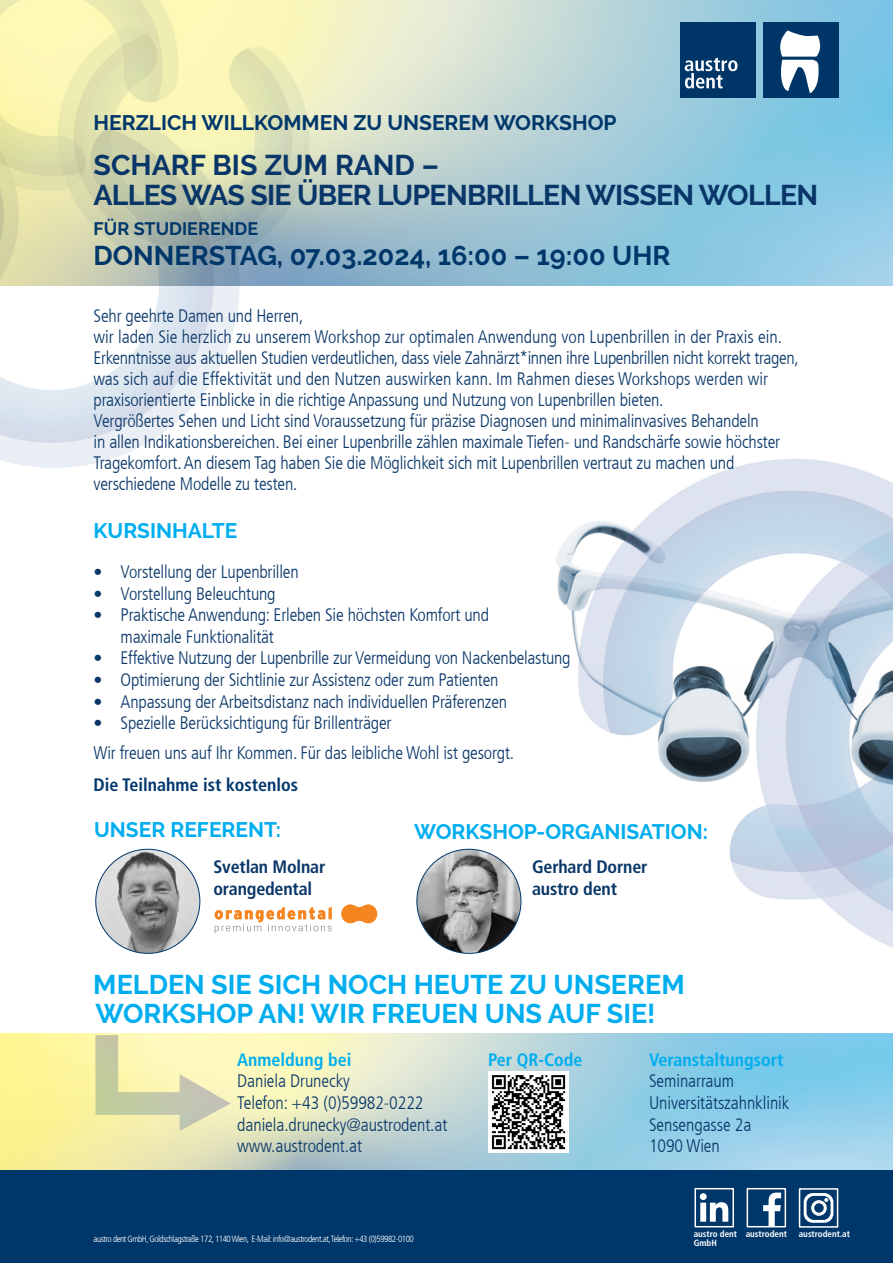
<style>
.page{position:relative;width:893px;height:1263px;background:#fff}
.page>*{position:absolute;margin:0;border:0;box-sizing:border-box;transform-origin:0 0}
.t1{font:700 28.5px "Raleway";letter-spacing:-.025em;color:#093668}
.t2{font:700 28.5px "Raleway";color:#093668}
.t3{font:700 27px "Raleway";color:#00aeef}
.t4{font:700 27px "Raleway";color:#00376b}
.t5{font:700 21px "Raleway";color:#00aeef}
.t6{font:700 21px "Raleway";color:#00376b}
.t7{font:300 condensed 18px/21px "Frutiger LT Com";letter-spacing:-.01em;color:#093668}
.t8{font:700 condensed 18px "Frutiger LT Com";letter-spacing:-.01em;color:#093668}
.t9{font:700 condensed 18px "Frutiger LT Com";color:#00aeef}
.t10{font:700 condensed 18px "Frutiger LT Com";color:#00376b}
.t11{font:700 18px "Raleway";color:#00376b}
.t12{font:300 condensed 9px "Frutiger LT Com";letter-spacing:-.05em;color:#fff}
.t13{font:700 condensed 9px "Frutiger LT Com";color:#fff}
</style>
<div class="page">
<img style="left:0;top:286px;width:240px;height:182px">
<img style="left:168px;top:455px;width:725px;height:499px">
<svg style="left:0;top:0;width:893px;height:286px;background:#bad3ca"></svg>
<svg style="left:0;top:1033px;width:893px;height:137px;background:#bddbd0"></svg>
<svg style="left:95px;top:1035px;width:136px;height:96px;background:#e6e5b1"></svg>
<img style="left:488px;top:1072px;width:81px;height:80px">
<div style="left:0;top:1170px;width:893px;height:93px;background:#00376b"></div>
<svg style="left:763px;top:1192px;width:18px;height:32px"></svg>
<div style="left:747px;top:1188px;width:39px;height:39px;border:2px solid #fff"></div>
<svg style="left:804px;top:1193px;width:29px;height:30px"></svg>
<div style="left:799px;top:1188px;width:39px;height:40px;border:2px solid #fff"></div>
<div style="left:694px;top:1188px;width:40px;height:39px;border:2px solid #fff"></div>
<svg style="left:700px;top:1193px;width:28px;height:29px"></svg>
<div style="left:763px;top:23px;width:75px;height:75px;background:#003568"></div>
<svg style="left:780px;top:30px;width:41px;height:64px"></svg>
<div style="left:680px;top:23px;width:76px;height:75px;background:#003568"></div>
<svg style="left:685px;top:58px;width:52px;height:30px"></svg>
<img style="left:96px;top:849px;width:104px;height:104px;border-radius:52px">
<img style="left:417px;top:849px;width:104px;height:104px;border-radius:52px">
<svg style="left:341px;top:904px;width:36px;height:19px"></svg>
<svg style="left:215px;top:907px;width:117px;height:26px"></svg>
<p class="t6" style="left:94px;top:111px;width:525px">HERZLICH WILLKOMMEN ZU UNSEREM WORKSHOP</p>
<p class="t2" style="left:94px;top:149px;width:347px">SCHARF BIS ZUM RAND –</p>
<p class="t1" style="left:94px;top:179px;width:726px">ALLES WAS SIE ÜBER LUPENBRILLEN WISSEN WOLLEN</p>
<p class="t11" style="left:94px;top:219px;width:166px">FÜR STUDIERENDE</p>
<p class="t4" style="left:94px;top:240px;width:578px">DONNERSTAG, 07.03.2024, 16:00 – 19:00 UHR</p>
<p class="t7" style="left:94px;top:305px;width:211px">Sehr geehrte Damen und Herren,</p>
<p class="t7" style="left:94px;top:326px;width:707px">wir laden Sie herzlich zu unserem Workshop zur optimalen Anwendung von Lupenbrillen in der Praxis ein.<br>Erkenntnisse aus aktuellen Studien verdeutlichen, dass viele Zahnärzt*innen ihre Lupenbrillen nicht korrekt tragen, was sich auf die Effektivität und den Nutzen auswirken kann. Im Rahmen dieses Workshops werden wir praxisorientierte Einblicke in die richtige Anpassung und Nutzung von Lupenbrillen bieten.<br>Vergrößertes Sehen und Licht sind Voraussetzung für präzise Diagnosen und minimalinvasives Behandeln<br>in allen Indikationsbereichen. Bei einer Lupenbrille zählen maximale Tiefen- und Randschärfe sowie höchster Tragekomfort. An diesem Tag haben Sie die Möglichkeit sich mit Lupenbrillen vertraut zu machen und verschiedene Modelle zu testen.</p>
<p class="t5" style="left:94px;top:519px;width:145px">KURSINHALTE</p>
<p class="t7" style="left:94px;top:561px;width:207px">• Vorstellung der Lupenbrillen</p>
<p class="t7" style="left:94px;top:583px;width:184px">• Vorstellung Beleuchtung</p>
<p class="t7" style="left:121px;top:604px;width:370px;line-height:21.6px;text-indent:-27px">• Praktische Anwendung: Erleben Sie höchsten Komfort und maximale Funktionalität</p>
<p class="t7" style="left:94px;top:647px;width:478px">• Effektive Nutzung der Lupenbrille zur Vermeidung von Nackenbelastung</p>
<p class="t7" style="left:94px;top:669px;width:406px">• Optimierung der Sichtlinie zur Assistenz oder zum Patienten</p>
<p class="t7" style="left:94px;top:691px;width:415px">• Anpassung der Arbeitsdistanz nach individuellen Präferenzen</p>
<p class="t7" style="left:94px;top:712px;width:299px">• Spezielle Berücksichtigung für Brillenträger</p>
<p class="t7" style="left:94px;top:742px;width:422px">Wir freuen uns auf Ihr Kommen. Für das leibliche Wohl ist gesorgt.</p>
<p class="t10" style="left:94px;top:773px;width:206px">Die Teilnahme ist kostenlos</p>
<p class="t5" style="left:94px;top:818px;width:189px">UNSER REFERENT:</p>
<p class="t5" style="left:414px;top:819px;width:295px">WORKSHOP-ORGANISATION:</p>
<p class="t8" style="left:213px;top:856px;width:114px">Svetlan Molnar</p>
<p class="t8" style="left:213px;top:877px;width:100px">orangedental</p>
<p class="t8" style="left:532px;top:856px;width:117px">Gerhard Dorner</p>
<p class="t8" style="left:532px;top:877px;width:87px">austro dent</p>
<p class="t3" style="left:93px;top:969px;width:593px">MELDEN SIE SICH NOCH HEUTE ZU UNSEREM</p>
<p class="t3" style="left:95px;top:998px;width:562px">WORKSHOP AN! WIR FREUEN UNS AUF SIE!</p>
<p class="t9" style="left:237px;top:1048px;width:116px">Anmeldung bei</p>
<p class="t7" style="left:237px;top:1070px;width:114px">Daniela Drunecky</p>
<p class="t7" style="left:237px;top:1092px;width:188px">Telefon: +43 (0)59982-0222</p>
<p class="t7" style="left:237px;top:1114px;width:212px">daniela.drunecky@austrodent.at</p>
<p class="t7" style="left:237px;top:1135px;width:126px">www.austrodent.at</p>
<p class="t12" style="left:94px;top:1233px;width:322px">austro dent GmbH, Goldschlagstraße 172, 1140 Wien, E-Mail: info@austrodent.at,Telefon: +43 (0)59982-0100</p>
<p class="t9" style="left:488px;top:1048px;width:96px">Per QR-Code</p>
<p class="t9" style="left:649px;top:1048px;width:136px">Veranstaltungsort</p>
<p class="t7" style="left:649px;top:1070px;width:87px">Seminarraum</p>
<p class="t7" style="left:649px;top:1092px;width:142px">Universitätszahnklinik</p>
<p class="t7" style="left:649px;top:1114px;width:104px">Sensengasse 2a</p>
<p class="t7" style="left:649px;top:1135px;width:72px">1090 Wien</p>
<p class="t13" style="left:694px;top:1228px;width:45px">austro dent</p>
<p class="t13" style="left:694px;top:1237px;width:25px">GmbH</p>
<p class="t13" style="left:746px;top:1228px;width:43px">austrodent</p>
<p class="t13" style="left:799px;top:1228px;width:53px">austrodent.at</p>
</div>
